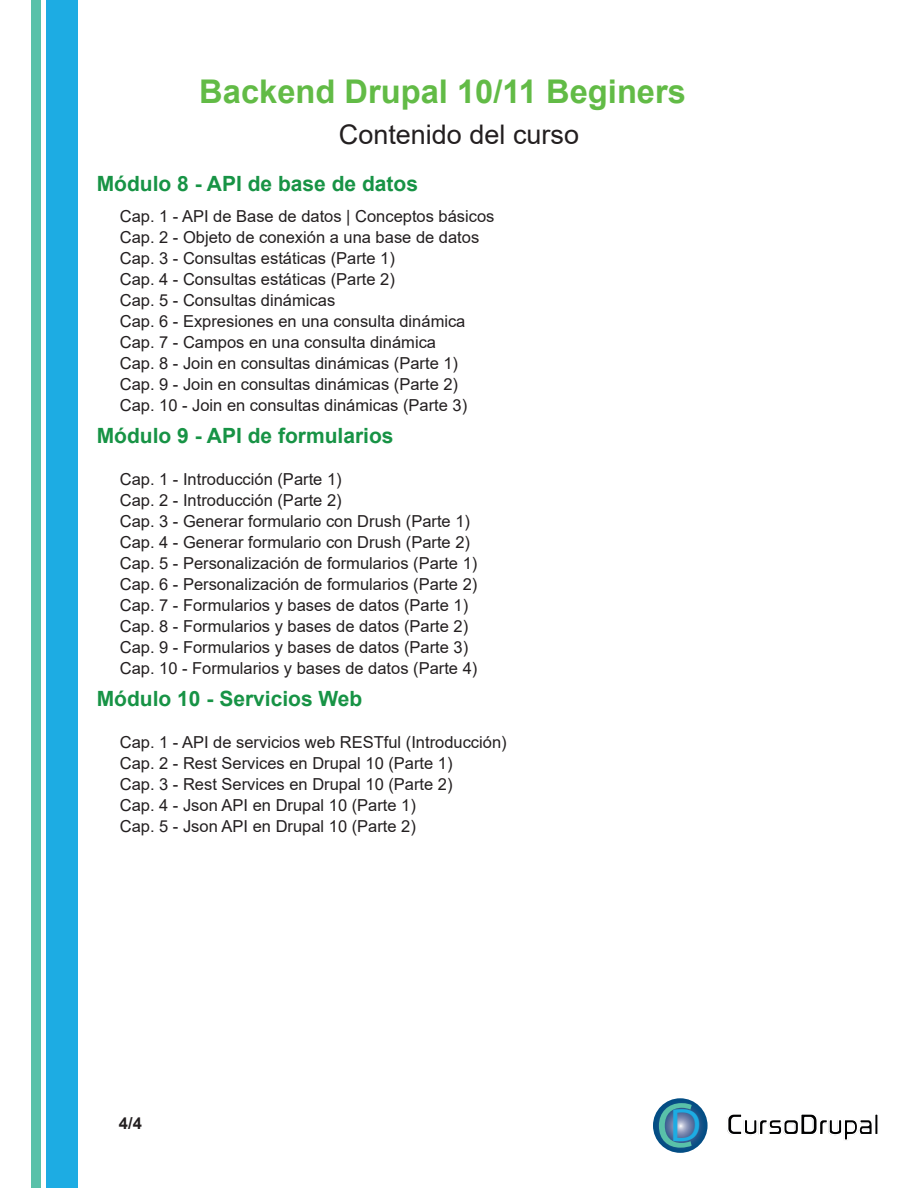
<style>
.page{position:relative;width:918px;height:1188px;background:#fff}
.page>*{position:absolute;margin:0;border:0;box-sizing:border-box;transform-origin:0 0}
.t1{font:700 32.7px "Arial";color:#62bb46}
.t2{font:29.1px "Prototype";color:#000001}
.t3{font:27px "Arial";color:#231f20}
.t4{font:700 21px "Arial";color:#179345}
.t5{font:16.5px/21px "Arial";color:#231f20}
.t6{font:700 16.5px "Arial";color:#231f20}
.s1{font-family:"Myriad Pro";font-size:64.05px;color:#59c1a9}
.s2{font-family:"Myriad Pro";font-size:46.95px;color:#1dace3}
</style>
<div class="page">
<svg style="left:653px;top:1098px;width:55px;height:55px;background:#376595"></svg>
<div style="left:47px;top:0;width:31px;height:1188px;background:#1dace3"></div>
<div style="left:31px;top:0;width:9px;height:1188px;background:#59c1a9"></div>
<h1 class="t1" style="left:199px;top:68px;width:488px">Backend Drupal 10/11 Beginers</h1>
<h3 class="t3" style="left:339px;top:115px;width:242px">Contenido del curso</h3>
<p class="t4" style="left:97px;top:168px;width:323px">Módulo 8 - API de base de datos</p>
<p class="t5" style="left:120px;top:206px;width:376px">Cap. 1 - API de Base de datos | Conceptos básicos Cap. 2 - Objeto de conexión a una base de datos Cap. 3 - Consultas estáticas (Parte 1)<br>Cap. 4 - Consultas estáticas (Parte 2)<br>Cap. 5 - Consultas dinámicas<br>Cap. 6 - Expresiones en una consulta dinámica Cap. 7 - Campos en una consulta dinámica<br>Cap. 8 - Join en consultas dinámicas (Parte 1)<br>Cap. 9 - Join en consultas dinámicas (Parte 2)<br>Cap. 10 - Join en consultas dinámicas (Parte 3)</p>
<p class="t4" style="left:97px;top:421px;width:298px">Módulo 9 - API de formularios</p>
<p class="t5" style="left:120px;top:469px;width:359px">Cap. 1 - Introducción (Parte 1)<br>Cap. 2 - Introducción (Parte 2)<br>Cap. 3 - Generar formulario con Drush (Parte 1)<br>Cap. 4 - Generar formulario con Drush (Parte 2)<br>Cap. 5 - Personalización de formularios (Parte 1)<br>Cap. 6 - Personalización de formularios (Parte 2)<br>Cap. 7 - Formularios y bases de datos (Parte 1)<br>Cap. 8 - Formularios y bases de datos (Parte 2)<br>Cap. 9 - Formularios y bases de datos (Parte 3)<br>Cap. 10 - Formularios y bases de datos (Parte 4)</p>
<p class="t4" style="left:97px;top:684px;width:267px">Módulo 10 - Servicios Web</p>
<p class="t5" style="left:120px;top:731px;width:388px">Cap. 1 - API de servicios web RESTful (Introducción)<br>Cap. 2 - Rest Services en Drupal 10 (Parte 1)<br>Cap. 3 - Rest Services en Drupal 10 (Parte 2)<br>Cap. 4 - Json API en Drupal 10 (Parte 1)<br>Cap. 5 - Json API en Drupal 10 (Parte 2)</p>
<p class="t6" style="left:119px;top:1112px;width:24px">4/4</p>
<h2 class="t2" style="left:657px;top:1107px;width:224px"><span class="s1">C</span><span class="s2">D</span> CursoDrupal</h2>
</div>
